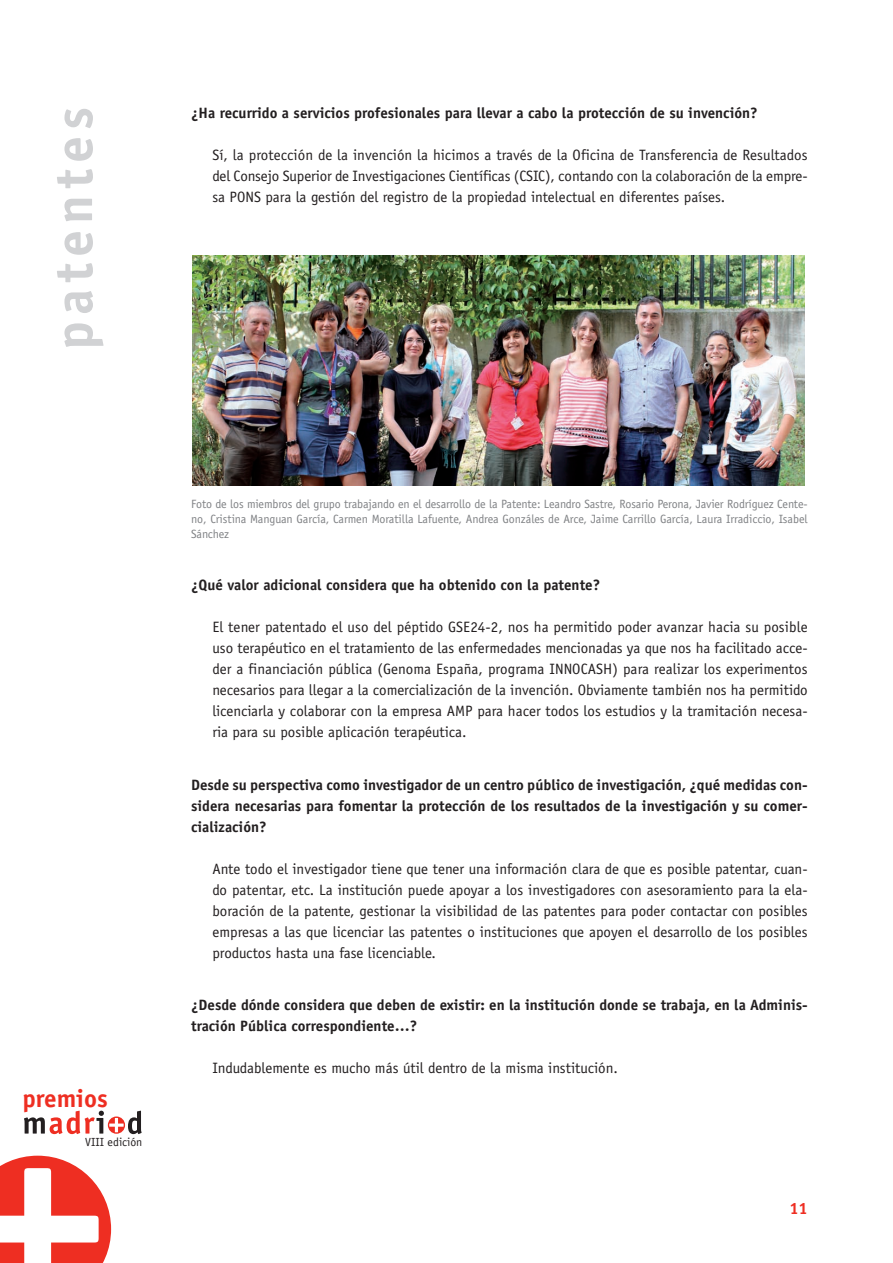
<style>
.page{position:relative;width:893px;height:1263px;background:#fff}
.page>*{position:absolute;margin:0;border:0;box-sizing:border-box;transform-origin:0 0}
.t1{font:700 54px "Officina Sans";letter-spacing:.11em;color:#d1d2d4}
.t2{font:700 25.05px "Officina Sans";color:#ee2e22}
.t3{font:700 16.5px "Officina Sans";color:#ee2e22}
.t4{font:15px/21px "Officina Sans";color:#231f20;text-align:justify}
.t5{font:700 15px/21px "Officina Sans";color:#231f20;text-align:justify}
.t6{font:12px/15px "Officina Sans";letter-spacing:-.005em;color:#808285;text-align:justify}
.t7{font:11.85px "Officina Sans";color:#231f20}
</style>
<div class="page">
<img style="left:193px;top:255px;width:612px;height:231px">
<svg style="left:0;top:1156px;width:111px;height:107px"></svg>
<svg style="left:24px;top:1111px;width:118px;height:23px"></svg>
<h1 class="t1" style="left:53px;top:350px;width:244px;rotate:-90deg">patentes</h1>
<p class="t5" style="left:191px;top:103px;width:568px">¿Ha recurrido a servicios profesionales para llevar a cabo la protección de su invención?</p>
<p class="t4" style="left:212px;top:145px;width:597px">Sí, la protección de la invención la hicimos a través de la Oficina de Transferencia de Resultados del Consejo Superior de Investigaciones Científicas (CSIC), contando con la colaboración de la empre&shy;sa PONS para la gestión del registro de la propiedad intelectual en diferentes países.</p>
<h2 class="t2" style="left:22px;top:1089px;width:87px">premios</h2>
<p class="t7" style="left:85px;top:1137px;width:59px">VIII edición</p>
<p class="t6" style="left:191px;top:497px;width:618px">Foto de los miembros del grupo trabajando en el desarrollo de la Patente: Leandro Sastre, Rosario Perona, Javier Rodríguez Cente&shy;no, Cristina Manguan García, Carmen Moratilla Lafuente, Andrea Gonzáles de Arce, Jaime Carrillo García, Laura Irradiccio, Isabel Sánchez</p>
<p class="t5" style="left:191px;top:576px;width:411px">¿Qué valor adicional considera que ha obtenido con la patente?</p>
<p class="t4" style="left:212px;top:618px;width:597px">El tener patentado el uso del péptido GSE24-2, nos ha permitido poder avanzar hacia su posible uso terapéutico en el tratamiento de las enfermedades mencionadas ya que nos ha facilitado acce&shy;der a financiación pública (Genoma España, programa INNOCASH) para realizar los experimentos necesarios para llegar a la comercialización de la invención. Obviamente también nos ha permitido licenciarla y colaborar con la empresa AMP para hacer todos los estudios y la tramitación necesa&shy;ria para su posible aplicación terapéutica.</p>
<p class="t5" style="left:191px;top:775px;width:618px">Desde su perspectiva como investigador de un centro público de investigación, ¿qué medidas con&shy;sidera necesarias para fomentar la protección de los resultados de la investigación y su comer&shy;cialización?</p>
<p class="t4" style="left:212px;top:859px;width:597px">Ante todo el investigador tiene que tener una información clara de que es posible patentar, cuan&shy;do patentar, etc. La institución puede apoyar a los investigadores con asesoramiento para la ela&shy;boración de la patente, gestionar la visibilidad de las patentes para poder contactar con posibles empresas a las que licenciar las patentes o instituciones que apoyen el desarrollo de los posibles productos hasta una fase licenciable.</p>
<p class="t5" style="left:191px;top:996px;width:618px">¿Desde dónde considera que deben de existir: en la institución donde se trabaja, en la Adminis&shy;tración Pública correspondiente…?</p>
<p class="t4" style="left:212px;top:1059px;width:407px">Indudablemente es mucho más útil dentro de la misma institución.</p>
<p class="t3" style="left:789px;top:1202px;width:20px">11</p>
</div>
